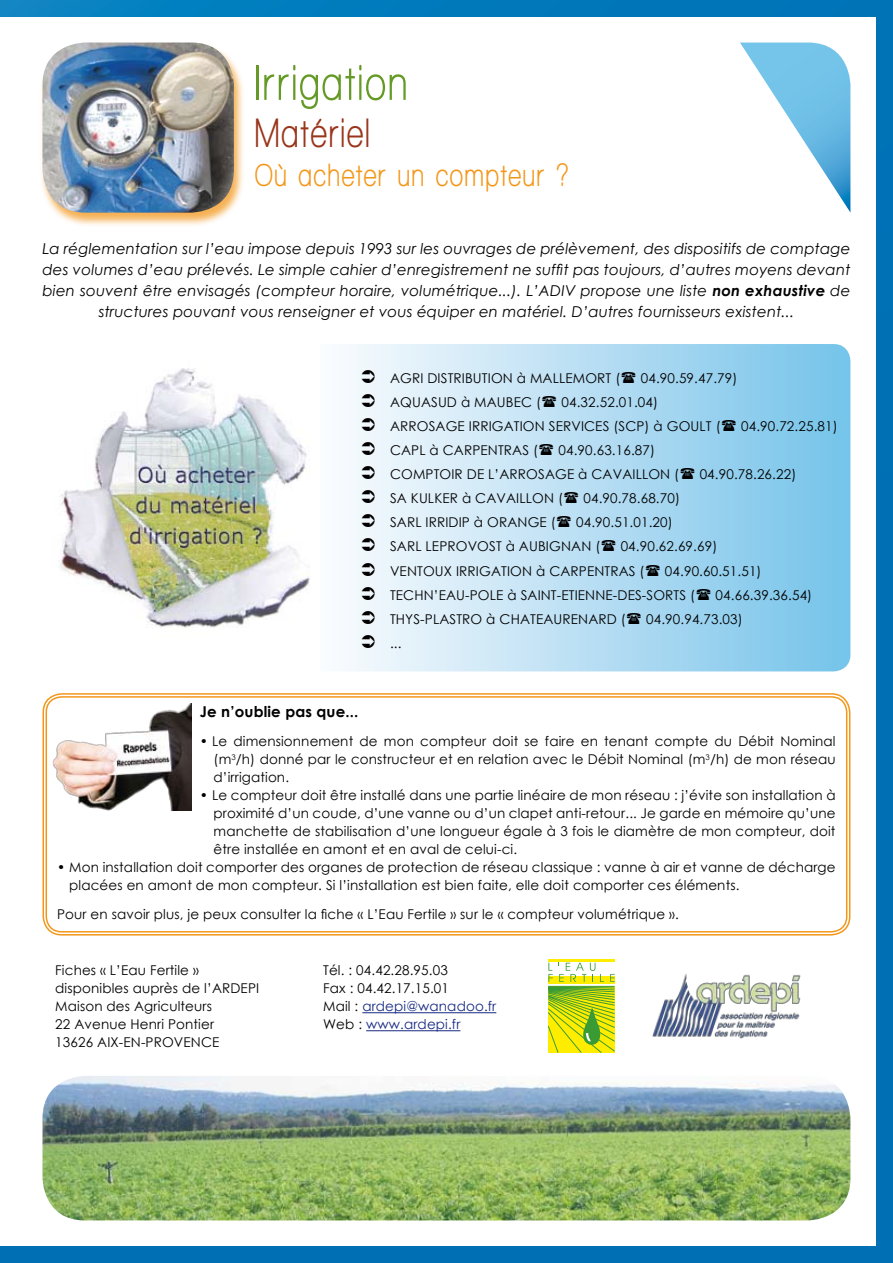
<style>
.page{position:relative;width:893px;height:1263px;background:#fff}
.page>*{position:absolute;margin:0;border:0;box-sizing:border-box;transform-origin:0 0}
.t1{font:700 condensed 51px "Walkway";letter-spacing:.06em;color:#659a26}
.t2{font:700 condensed 42px "Walkway";letter-spacing:.06em;color:#99351a}
.t3{font:700 condensed 33px "Walkway";letter-spacing:.06em;color:#f3971b}
.t4{font:italic 15px/21px "Century Gothic";letter-spacing:.01em;color:#000;text-align:center}
.t5{font:700 15px "Century Gothic";letter-spacing:.01em;color:#000}
.t6{font:13.5px/18px "Century Gothic";letter-spacing:.01em;color:#000}
.s1{font-weight:700}
.s2{color:#172983}
</style>
<div class="page">
<div style="left:0;top:0;width:893px;height:1263px;background:linear-gradient(to right,#0379bb,#0070b5)"></div>
<div style="left:0;top:17px;width:876px;height:1229px;background:#fff"></div>
<div style="left:39px;top:43px;width:206px;height:184px;background:#f3971b;opacity:.75"></div>
<img style="left:43px;top:43px;width:191px;height:170px">
<img style="left:43px;top:703px;width:148px;height:107px">
<hr style="left:362px;top:1012px;width:134px;height:1px;background:#172983">
<hr style="left:366px;top:1030px;width:94px;height:1px;background:#172983">
<img style="left:652px;top:973px;width:149px;height:66px">
<svg style="left:548px;top:962px;width:48px;height:1px"></svg>
<hr style="left:548px;top:959px;width:67px;height:3px;background:#ffed00">
<svg style="left:548px;top:963px;width:67px;height:90px;background:#c6d836"></svg>
<hr style="left:548px;top:986px;width:67px;height:1px;background:#3a9b35">
<svg style="left:346px;top:344px;width:504px;height:327px;background:#b5ddf3"></svg>
<svg style="left:740px;top:43px;width:110px;height:169px"></svg>
<img style="left:59px;top:368px;width:251px;height:260px">
<img style="left:43px;top:1076px;width:807px;height:144px">
<svg style="left:362px;top:370px;width:13px;height:13px"></svg>
<svg style="left:622px;top:372px;width:13px;height:11px"></svg>
<svg style="left:362px;top:394px;width:13px;height:13px"></svg>
<svg style="left:542px;top:396px;width:14px;height:11px"></svg>
<svg style="left:362px;top:418px;width:13px;height:13px"></svg>
<svg style="left:722px;top:420px;width:14px;height:11px"></svg>
<svg style="left:362px;top:442px;width:13px;height:13px"></svg>
<svg style="left:539px;top:444px;width:14px;height:11px"></svg>
<svg style="left:362px;top:466px;width:13px;height:13px"></svg>
<svg style="left:681px;top:468px;width:13px;height:11px"></svg>
<svg style="left:362px;top:490px;width:13px;height:13px"></svg>
<svg style="left:564px;top:492px;width:14px;height:11px"></svg>
<svg style="left:362px;top:514px;width:13px;height:13px"></svg>
<svg style="left:557px;top:516px;width:14px;height:11px"></svg>
<svg style="left:362px;top:538px;width:13px;height:13px"></svg>
<svg style="left:602px;top:540px;width:13px;height:11px"></svg>
<svg style="left:362px;top:562px;width:13px;height:13px"></svg>
<svg style="left:646px;top:564px;width:14px;height:11px"></svg>
<svg style="left:362px;top:586px;width:13px;height:13px"></svg>
<svg style="left:697px;top:588px;width:13px;height:11px"></svg>
<svg style="left:362px;top:610px;width:13px;height:13px"></svg>
<svg style="left:627px;top:612px;width:14px;height:11px"></svg>
<svg style="left:362px;top:634px;width:13px;height:13px"></svg>
<h1 class="t1" style="left:255px;top:55px;width:153px">Irrigation</h1>
<h2 class="t2" style="left:255px;top:111px;width:116px">Matériel</h2>
<h3 class="t3" style="left:255px;top:157px;width:315px">Où acheter un compteur ?</h3>
<p class="t4" style="left:43px;top:237px;width:809px">La réglementation sur l’eau impose depuis 1993 sur les ouvrages de prélèvement, des dispositifs de comptage des volumes d’eau prélevés. Le simple cahier d’enregistrement ne suffit pas toujours, d’autres moyens devant bien souvent être envisagés (compteur horaire, volumétrique...). L’ADIV propose une liste <span class="s1">non exhaustive</span> de structures pouvant vous renseigner et vous équiper en matériel. D’autres fournisseurs existent...</p>
<p class="t6" style="left:390px;top:369px;width:232px">AGRI DISTRIBUTION à MALLEMORT (</p>
<p class="t6" style="left:641px;top:369px;width:98px">04.90.59.47.79)</p>
<p class="t6" style="left:390px;top:393px;width:153px">AQUASUD à MAUBEC (</p>
<p class="t6" style="left:390px;top:390px;width:332px;line-height:24px;text-indent:172px">04.32.52.01.04)<br>ARROSAGE IRRIGATION SERVICES (SCP) à GOULT (</p>
<p class="t6" style="left:741px;top:417px;width:98px">04.90.72.25.81)</p>
<p class="t6" style="left:390px;top:441px;width:150px">CAPL à CARPENTRAS (</p>
<p class="t6" style="left:390px;top:438px;width:291px;line-height:24px;text-indent:168px">04.90.63.16.87)<br>COMPTOIR DE L’ARROSAGE à CAVAILLON (</p>
<p class="t6" style="left:700px;top:465px;width:98px">04.90.78.26.22)</p>
<p class="t6" style="left:390px;top:489px;width:174px">SA KULKER à CAVAILLON (</p>
<p class="t6" style="left:583px;top:489px;width:98px">04.90.78.68.70)</p>
<p class="t6" style="left:390px;top:513px;width:167px">SARL IRRIDIP à ORANGE (</p>
<p class="t6" style="left:390px;top:510px;width:284px;line-height:24px;text-indent:186px">04.90.51.01.20)<br>SARL LEPROVOST à AUBIGNAN (</p>
<p class="t6" style="left:390px;top:534px;width:329px;line-height:24px;text-indent:231px">04.90.62.69.69)<br>VENTOUX IRRIGATION à CARPENTRAS (</p>
<p class="t6" style="left:390px;top:558px;width:373px;line-height:24px;text-indent:275px">04.90.60.51.51)<br>TECHN’EAU-POLE à SAINT-ETIENNE-DES-SORTS (</p>
<p class="t6" style="left:716px;top:585px;width:98px">04.66.39.36.54)</p>
<p class="t6" style="left:390px;top:609px;width:237px">THYS-PLASTRO à CHATEAURENARD (</p>
<p class="t6" style="left:646px;top:609px;width:98px">04.90.94.73.03)</p>
<p class="t6" style="left:390px;top:633px;width:13px">...</p>
<p class="t5" style="left:200px;top:700px;width:160px">Je n’oublie pas que...</p>
<p class="t6" style="left:214px;top:732px;width:624px;text-align:justify;text-indent:-14px">• Le dimensionnement de mon compteur doit se faire en tenant compte du Débit Nominal (m<sup>3</sup>/h) donné par le constructeur et en relation avec le Débit Nominal (m<sup>3</sup>/h) de mon réseau d’irrigation.</p>
<p class="t6" style="left:214px;top:786px;width:624px;text-align:justify;text-indent:-14px">• Le compteur doit être installé dans une partie linéaire de mon réseau : j’évite son installation à proximité d’un coude, d’une vanne ou d’un clapet anti-retour... Je garde en mémoire qu’une manchette de stabilisation d’une longueur égale à 3 fois le diamètre de mon compteur, doit être installée en amont et en aval de celui-ci.</p>
<p class="t6" style="left:69px;top:858px;width:768px;text-indent:-12px">• Mon installation doit comporter des organes de protection de réseau classique : vanne à air et vanne de décharge placées en amont de mon compteur. Si l’installation est bien faite, elle doit comporter ces éléments.</p>
<p class="t6" style="left:57px;top:905px;width:623px">Pour en savoir plus, je peux consulter la fiche « L’Eau Fertile » sur le « compteur volumétrique ».</p>
<p class="t6" style="left:55px;top:961px;width:205px">Fiches « L’Eau Fertile » disponibles auprès de l’ARDEPI<br>Maison des Agriculteurs<br>22 Avenue Henri Pontier<br>13626 AIX-EN-PROVENCE</p>
<p class="t6" style="left:323px;top:961px;width:175px">Tél. : 04.42.28.95.03<br>Fax : 04.42.17.15.01<br>Mail : <span class="s2">ardepi@wanadoo.fr<br></span>Web : <span class="s2">www.ardepi.fr</span></p>
</div>
